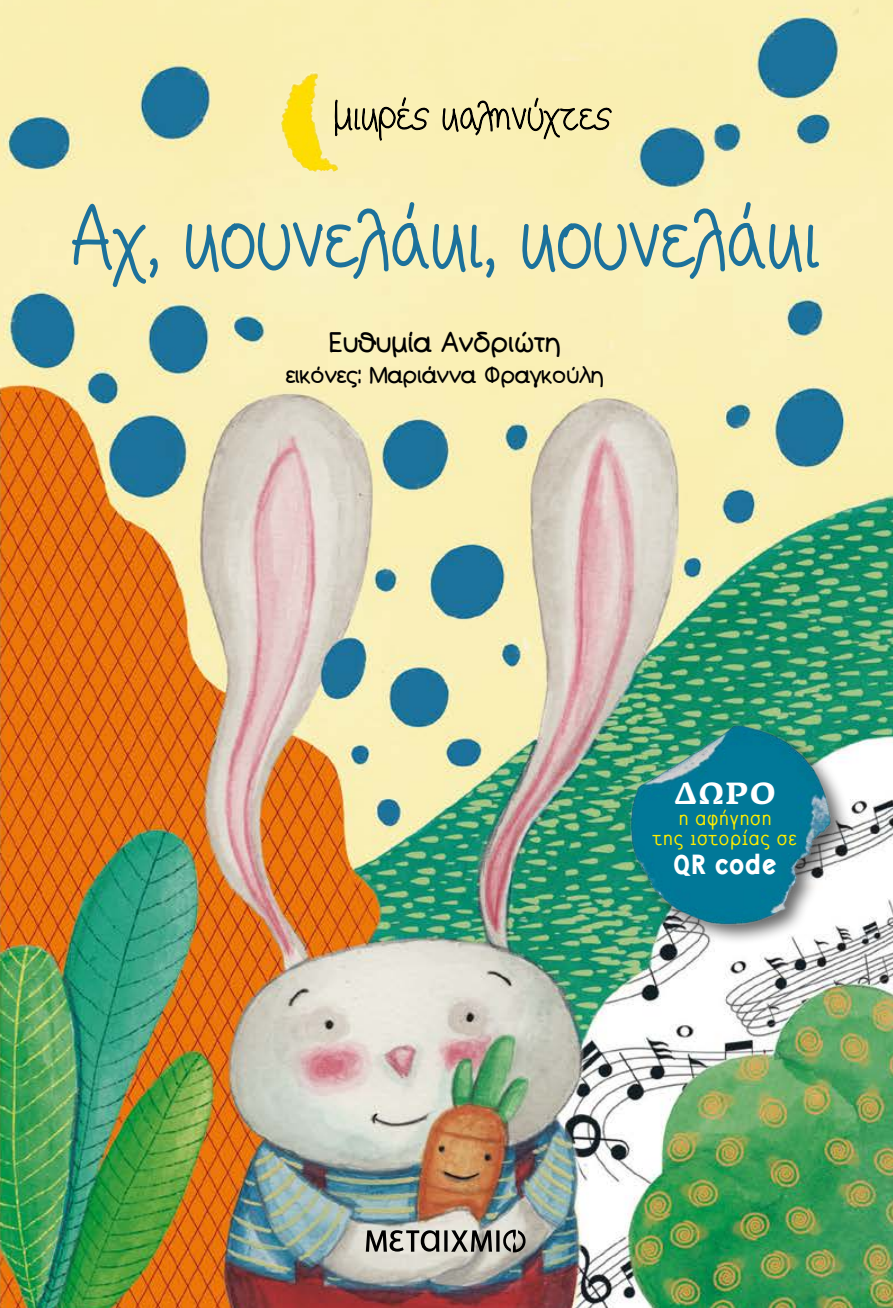
<style>
.page{position:relative;width:893px;height:1308px;background:#fff}
.page>*{position:absolute;margin:0;border:0;box-sizing:border-box;transform-origin:0 0}
.t1{font:800 30.15px "CF Sans";color:#fff}
.t2{font:30.15px "Fedra Serif Greek A Bold TF";color:#fff}
.t3{font:27px "CF Baby";color:#000}
.t4{font:22.5px "CF Baby";color:#000}
.t5{font:700 20.7px/20.7px "CF Sans";color:#ffec00;text-align:center}
</style>
<div class="page">
<img style="left:0;top:0;width:893px;height:1307px">
<svg style="left:70px;top:202px;width:89px;height:84px;background:#d0d7b3"></svg>
<svg style="left:184px;top:0;width:638px;height:280px;background:#e0dfae"></svg>
<div style="left:627px;top:721px;width:225px;height:224px;background:#000;opacity:.6"></div>
<img style="left:618px;top:709px;width:231px;height:228px">
<svg style="left:366px;top:1229px;width:161px;height:23px;background:#8b8a84"></svg>
<p class="t3" style="left:329px;top:328px;width:233px">Ευθυμία Ανδριώτη</p>
<p class="t4" style="left:286px;top:363px;width:319px">εικόνες: Μαριάννα Φραγκούλη</p>
<h1 class="t2" style="left:674px;top:775px;width:103px">ΔΩΡΟ</h1>
<p class="t5" style="left:652px;top:807px;width:147px">η αφήγηση<br>της ιστορίας σε</p>
<h1 class="t1" style="left:673px;top:849px;width:105px">QR code</h1>
</div>
